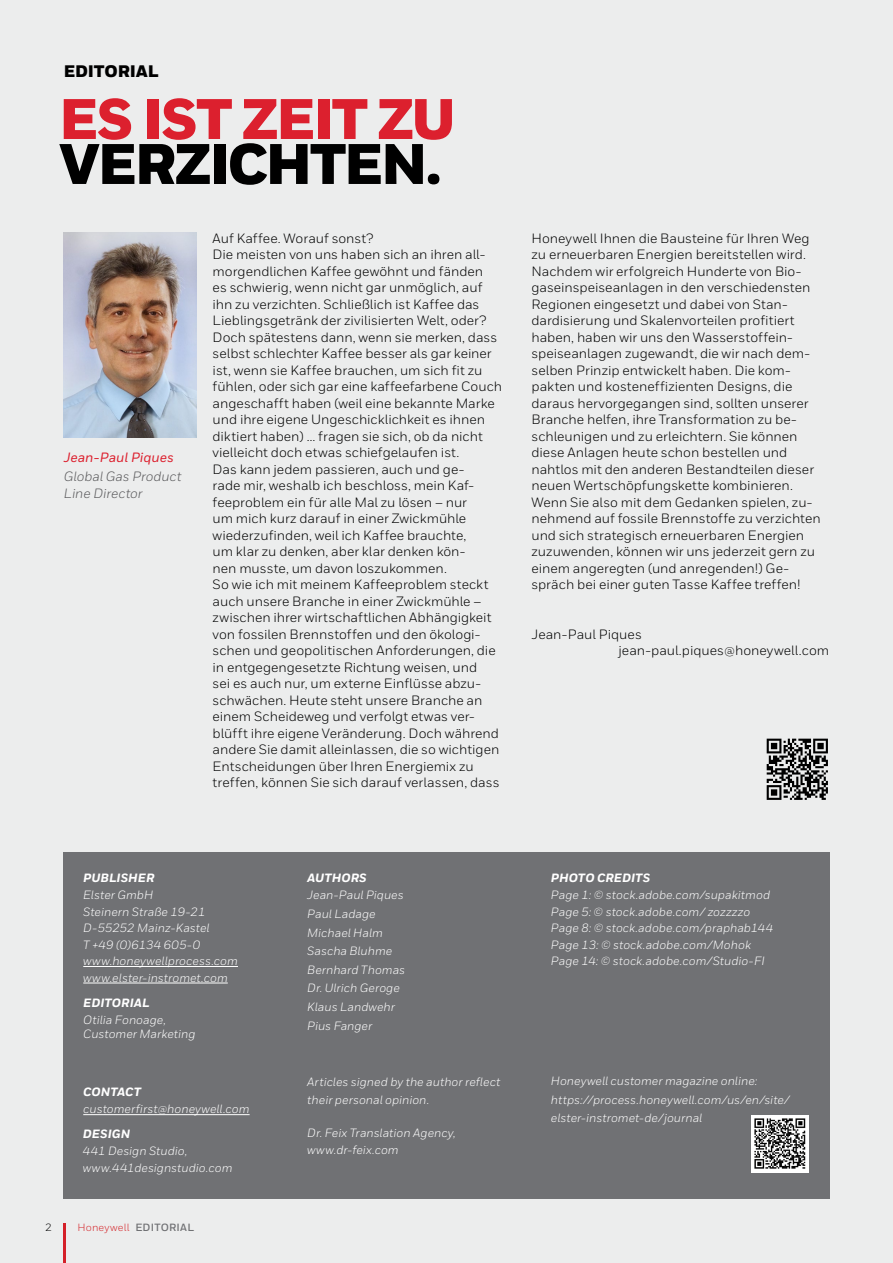
<style>
.page{position:relative;width:893px;height:1263px;background:#eceded}
.page>*{position:absolute;margin:0;border:0;box-sizing:border-box;transform-origin:0 0}
.t1{font:900 57px "Honeywell Sans";letter-spacing:-.045em;color:#dc202e}
.t2{font:900 57px "Honeywell Sans";letter-spacing:-.045em;color:#000}
.t3{font:900 16.65px "Honeywell Sans";letter-spacing:-.01em;color:#000}
.t4{font:13.5px/16.5px "Honeywell Sans";color:#000}
.t5{font:italic 13.5px/16.5px "Honeywell Sans";letter-spacing:-.005em;color:#58585a}
.t6{font:italic 500 13.5px "Honeywell Sans";letter-spacing:-.005em;color:#dc202e}
.t7{font:italic 12px/16.5px "Honeywell Sans";color:#fff}
.t8{font:italic 800 12px "Honeywell Sans";letter-spacing:.005em;color:#fff}
.t9{font:10.5px "Honeywell Sans";letter-spacing:.015em;color:#d52a2f}
.t10{font:10.5px "Honeywell Sans";color:#000}
.s1{font-weight:700;color:#707174}
</style>
<div class="page">
<div style="left:63px;top:852px;width:766px;height:347px;background:#707174"></div>
<svg style="left:767px;top:739px;width:61px;height:61px"></svg>
<hr style="left:63px;top:1223px;width:3px;height:40px;background:#d42029">
<img style="left:64px;top:232px;width:132px;height:206px">
<hr style="left:83px;top:966px;width:155px;height:1px;background:#fff">
<hr style="left:83px;top:983px;width:145px;height:1px;background:#fff">
<hr style="left:83px;top:1114px;width:167px;height:1px;background:#fff">
<div style="left:751px;top:1115px;width:58px;height:57px;background:#fff"></div>
<img style="left:754px;top:1118px;width:52px;height:51px">
<p class="t3" style="left:64px;top:60px;width:96px">EDITORIAL</p>
<h1 class="t1" style="left:59px;top:84px;width:398px">ES IST ZEIT ZU</h1>
<h1 class="t2" style="left:59px;top:129px;width:384px">VERZICHTEN.</h1>
<p class="t6" style="left:64px;top:449px;width:112px">Jean-Paul Piques</p>
<p class="t5" style="left:64px;top:468px;width:119px">Global Gas Product<br>Line Director</p>
<p class="t4" style="left:213px;top:230px;width:291px">Auf Kaffee. Worauf sonst?<br>Die meisten von uns haben sich an ihren all&shy;morgendlichen Kaffee gewöhnt und fänden<br>es schwierig, wenn nicht gar unmöglich, auf ihn zu verzichten. Schließlich ist Kaffee das Lieblingsgetränk der zivilisierten Welt, oder?<br>Doch spätestens dann, wenn sie merken, dass selbst schlechter Kaffee besser als gar keiner ist, wenn sie Kaffee brauchen, um sich fit zu fühlen, oder sich gar eine kaffeefarbene Couch angeschafft haben (weil eine bekannte Marke und ihre eigene Ungeschicklichkeit es ihnen diktiert haben) … fragen sie sich, ob da nicht vielleicht doch etwas schiefgelaufen ist.<br>Das kann jedem passieren, auch und ge-<br>rade mir, weshalb ich beschloss, mein Kaf&shy;feeproblem ein für alle Mal zu lösen – nur<br>um mich kurz darauf in einer Zwickmühle wiederzufinden, weil ich Kaffee brauchte,<br>um klar zu denken, aber klar denken kön-<br>nen musste, um davon loszukommen.<br>So wie ich mit meinem Kaffeeproblem steckt auch unsere Branche in einer Zwickmühle – zwischen ihrer wirtschaftlichen Abhängigkeit von fossilen Brennstoffen und den ökologi&shy;schen und geopolitischen Anforderungen, die in entgegengesetzte Richtung weisen, und<br>sei es auch nur, um externe Einflüsse abzu&shy;schwächen. Heute steht unsere Branche an einem Scheideweg und verfolgt etwas ver&shy;blüfft ihre eigene Veränderung. Doch während andere Sie damit alleinlassen, die so wichtigen Entscheidungen über Ihren Energiemix zu treffen, können Sie sich darauf verlassen, dass</p>
<p class="t4" style="left:531px;top:230px;width:291px">Honeywell Ihnen die Bausteine für Ihren Weg zu erneuerbaren Energien bereitstellen wird.<br>Nachdem wir erfolgreich Hunderte von Bio&shy;gaseinspeiseanlagen in den verschiedensten Regionen eingesetzt und dabei von Stan&shy;dardisierung und Skalenvorteilen profitiert haben, haben wir uns den Wasserstoffein&shy;speiseanlagen zugewandt, die wir nach dem&shy;selben Prinzip entwickelt haben. Die kom&shy;pakten und kosteneffizienten Designs, die daraus hervorgegangen sind, sollten unserer Branche helfen, ihre Transformation zu be&shy;schleunigen und zu erleichtern. Sie können diese Anlagen heute schon bestellen und nahtlos mit den anderen Bestandteilen dieser neuen Wertschöpfungskette kombinieren.<br>Wenn Sie also mit dem Gedanken spielen, zu&shy;nehmend auf fossile Brennstoffe zu verzichten und sich strategisch erneuerbaren Energien zuzuwenden, können wir uns jederzeit gern zu einem angeregten (und anregenden!) Ge&shy;spräch bei einer guten Tasse Kaffee treffen!</p>
<p class="t4" style="left:618px;top:626px;width:212px;text-indent:-87px">Jean-Paul Piques jean-paul.piques@honeywell.com</p>
<p class="t8" style="left:83px;top:871px;width:73px">PUBLISHER</p>
<p class="t8" style="left:307px;top:871px;width:61px">AUTHORS</p>
<p class="t7" style="left:83px;top:887px;width:156px">Elster GmbH<br>Steinern Straße 19-21<br>D-55252 Mainz-Kastel<br>T +49 (0)6134 605-0 www.honeywellprocess.com www.elster-instromet.com</p>
<p class="t7" style="left:307px;top:886px;width:99px;line-height:18.6px">Jean-Paul Piques<br>Paul Ladage<br>Michael Halm<br>Sascha Bluhme<br>Bernhard Thomas<br>Dr. Ulrich Geroge<br>Klaus Landwehr<br>Pius Fanger</p>
<p class="t8" style="left:83px;top:995px;width:68px">EDITORIAL</p>
<p class="t7" style="left:83px;top:1013px;width:114px;line-height:14.1px">Otilia Fonoage,<br>Customer Marketing</p>
<p class="t8" style="left:83px;top:1085px;width:59px">CONTACT</p>
<p class="t7" style="left:83px;top:1101px;width:168px">customerfirst@honeywell.com</p>
<p class="t8" style="left:83px;top:1126px;width:49px">DESIGN</p>
<p class="t7" style="left:83px;top:1143px;width:151px">441 Design Studio, www.441designstudio.com</p>
<p class="t10" style="left:46px;top:1221px;width:8px">2</p>
<p class="t9" style="left:78px;top:1221px;width:118px">Honeywell <span class="s1">EDITORIAL</span></p>
<p class="t7" style="left:307px;top:1072px;width:195px;line-height:18.6px">Articles signed by the author reflect their personal opinion.</p>
<p class="t7" style="left:307px;top:1125px;width:150px">Dr. Feix Translation Agency, www.dr-feix.com</p>
<p class="t8" style="left:551px;top:871px;width:101px">PHOTO CREDITS</p>
<p class="t7" style="left:551px;top:887px;width:224px">Page 1: © stock.adobe.com/supakitmod Page 5: © stock.adobe.com/ zozzzzo Page 8: © stock.adobe.com/praphab144<br>Page 13: © stock.adobe.com/Mohok Page 14: © stock.adobe.com/Studio-FI</p>
<p class="t7" style="left:551px;top:1071px;width:241px;line-height:18.6px">Honeywell customer magazine online: https://process.honeywell.com/us/en/site/ elster-instromet-de/journal</p>
</div>
